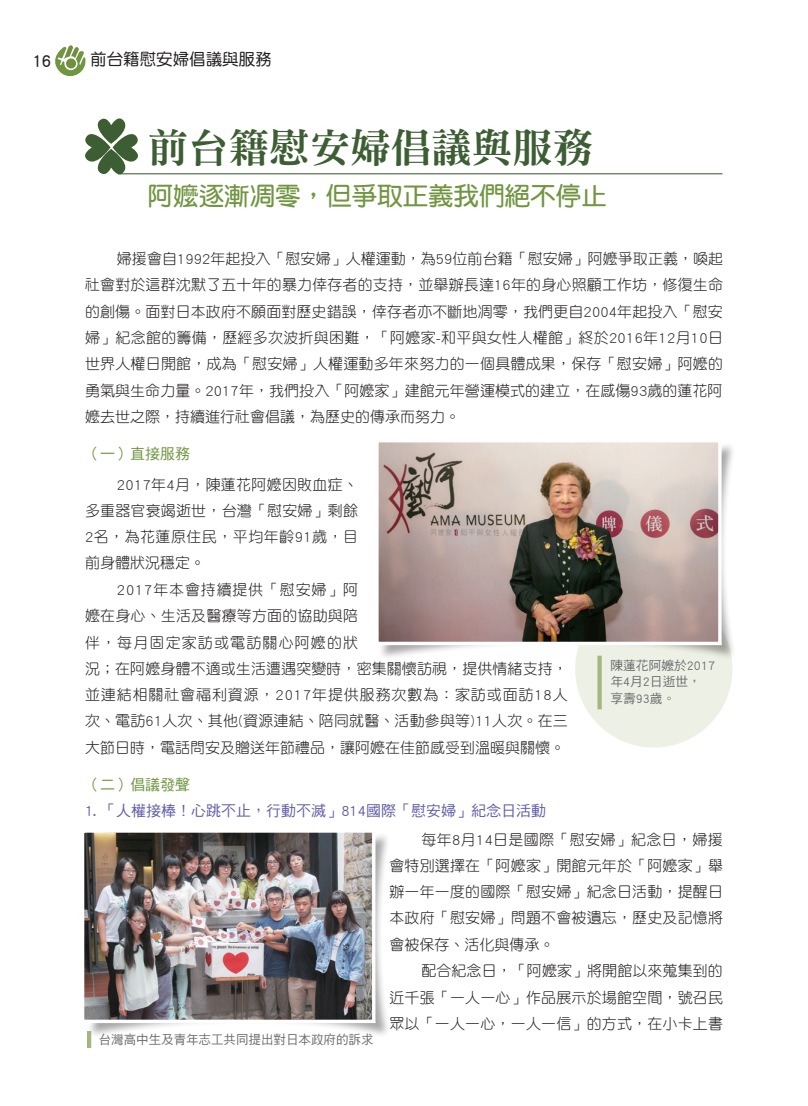
<style>
.page{position:relative;width:808px;height:1106px;background:#fff}
.page>*{position:absolute;margin:0;border:0;box-sizing:border-box;transform-origin:0 0}
.t1{font:40.5px "DF Ming Std W9";color:#3d5d33}
.t2{font:25.5px "DF Yuan Std W7";color:#719541}
.t3{font:18px "DF Yuan Std W7";color:#231f20}
.t4{font:16.5px "DF Yuan Std W5";color:#231f20}
.t5{font:15px/26.2px "DF Yuan Std W3";letter-spacing:.01em;color:#231f20;text-align:justify}
.t6{font:15px "DF Hei Std W5";color:#625ea9}
.t7{font:15px "DF Hei Std W5";color:#719541}
.t8{font:12.75px/16.5px "DF Hei Std W5";color:#6c6d70}
</style>
<div class="page">
<div style="left:86px;top:831px;width:305px;height:207px;background:#231f20;opacity:.4"></div>
<div style="left:575px;top:590px;width:157px;height:157px;background:#edf1e5;border-radius:50%"></div>
<div style="left:377px;top:440px;width:359px;height:220px;background:#231f20;opacity:.4"></div>
<img style="left:377px;top:440px;width:346px;height:207px">
<hr style="left:118px;top:173px;width:604px;height:1px;background:#3d5d33">
<svg style="left:85px;top:118px;width:59px;height:57px"></svg>
<hr style="left:87px;top:1031px;width:4px;height:17px;background:#a4b680">
<img style="left:84px;top:831px;width:293px;height:193px">
<div style="left:597px;top:655px;width:5px;height:54px;background:#a4b680"></div>
<svg style="left:55px;top:45px;width:31px;height:31px"></svg>
<p class="t3" style="left:32px;top:50px;width:22px">16</p>
<p class="t4" style="left:90px;top:50px;width:183px">前台籍慰安婦倡議與服務</p>
<h1 class="t1" style="left:148px;top:126px;width:447px">前台籍慰安婦倡議與服務</h1>
<h2 class="t2" style="left:148px;top:182px;width:460px">阿嬤逐漸凋零，但爭取正義我們絕不停止</h2>
<p class="t5" style="left:85px;top:245px;width:640px;text-indent:32px">婦援會自1992年起投入「慰安婦」人權運動，為59位前台籍「慰安婦」阿嬤爭取正義，喚起社會對於這群沈默了五十年的暴力倖存者的支持，並舉辦長達16年的身心照顧工作坊，修復生命的創傷。面對日本政府不願面對歷史錯誤，倖存者亦不斷地凋零，我們更自2004年起投入「慰安婦」紀念館的籌備，歷經多次波折與困難，「阿嬤家-和平與女性人權館」終於2016年12月10日世界人權日開館，成為「慰安婦」人權運動多年來努力的一個具體成果，保存「慰安婦」阿嬤的勇氣與生命力量。2017年，我們投入「阿嬤家」建館元年營運模式的建立，在感傷93歲的蓮花阿嬤去世之際，持續進行社會倡議，為歷史的傳承而努力。</p>
<p class="t7" style="left:85px;top:445px;width:107px">（一）直接服務</p>
<p class="t5" style="left:85px;top:471px;width:275px;text-indent:32px">2017年4月，陳蓮花阿嬤因敗血症、多重器官衰竭逝世，台灣「慰安婦」剩餘2名，為花蓮原住民，平均年齡91歲，目前身體狀況穩定。</p>
<p class="t5" style="left:85px;top:576px;width:484px;text-align:left;text-indent:32px">2017年本會持續提供「慰安婦」阿<br>嬤在身心、生活及醫療等方面的協助與陪<br>伴，每月固定家訪或電訪關心阿嬤的狀<br>況；在阿嬤身體不適或生活遭遇突變時，密集關懷訪視，提供情緒支持，並連結相關社會福利資源，2017年提供服務次數為：家訪或面訪18人次、電訪61人次、其他(資源連結、陪同就醫、活動參與等)11人次。在三大節日時，電話問安及贈送年節禮品，讓阿嬤在佳節感受到溫暖與關懷。</p>
<p class="t7" style="left:85px;top:776px;width:107px">（二）倡議發聲</p>
<p class="t6" style="left:85px;top:802px;width:462px">1. 「人權接棒！心跳不止，行動不滅」814國際「慰安婦」紀念日活動</p>
<p class="t5" style="left:389px;top:826px;width:335px;text-indent:32px">每年8月14日是國際「慰安婦」紀念日，婦援會特別選擇在「阿嬤家」開館元年於「阿嬤家」舉辦一年一度的國際「慰安婦」紀念日活動，提醒日本政府「慰安婦」問題不會被遺忘，歷史及記憶將會被保存、活化與傳承。</p>
<p class="t5" style="left:389px;top:957px;width:335px;text-indent:32px">配合紀念日，「阿嬤家」將開館以來蒐集到的近千張「一人一心」作品展示於場館空間，號召民眾以「一人一心，一人一信」的方式，在小卡上書</p>
<p class="t8" style="left:610px;top:657px;width:106px">陳蓮花阿嬤於2017年4月2日逝世，享壽93歲。</p>
<p class="t8" style="left:99px;top:1030px;width:276px">台灣高中生及青年志工共同提出對日本政府的訴求</p>
</div>
